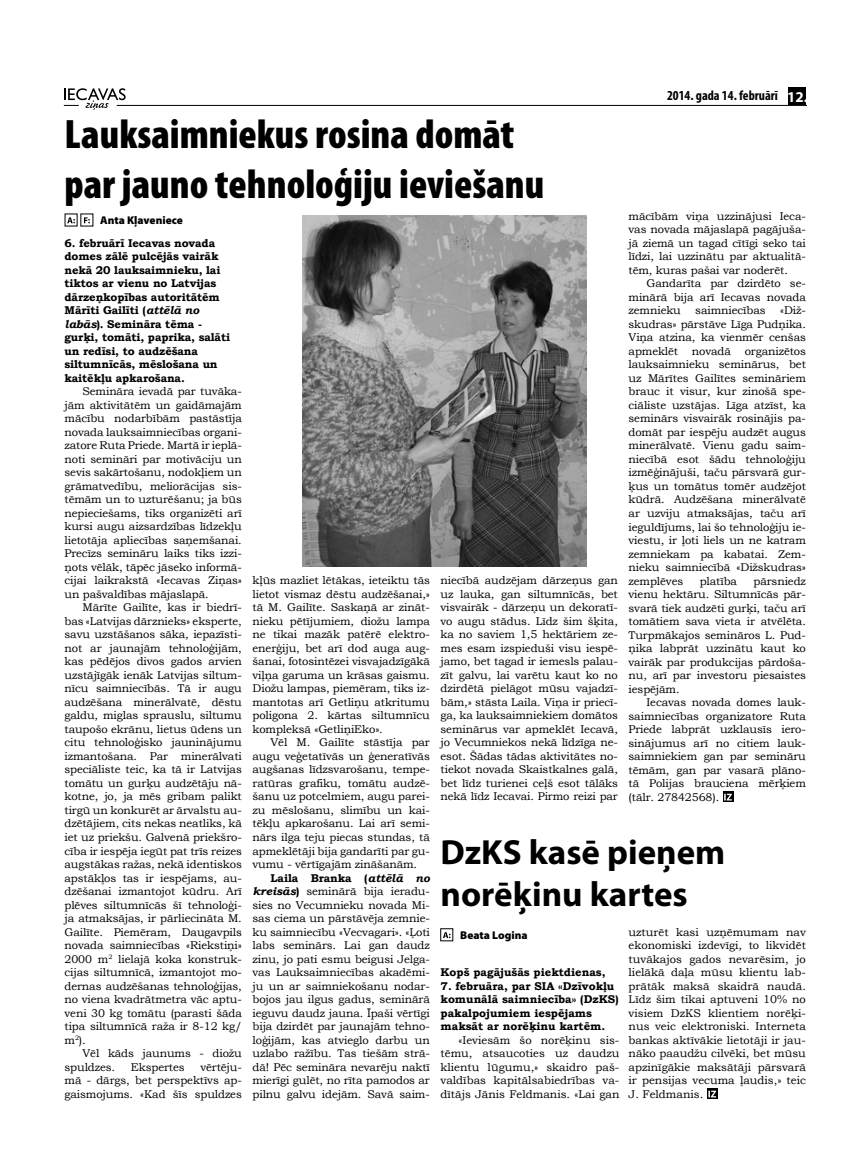
<style>
.page{position:relative;width:851px;height:1170px;background:#fff}
.page>*{position:absolute;margin:0;border:0;box-sizing:border-box;transform-origin:0 0}
.t1{font:900 condensed 41.25px/49.5px "Myriad Pro";color:#000}
.t2{font:700 35px/42px "Myriad Pro";color:#000}
.t3{font:700 condensed 13.75px "Myriad Pro";color:#000}
.t4{font:11.25px/13.5px "Bookman Old Style";letter-spacing:-.01em;color:#000;text-align:justify}
.t5{font:700 11.25px/13.5px "Bookman Old Style";letter-spacing:-.01em;color:#000}
.t6{font:900 11.25px "Myriad Pro";color:#000}
.s1{font-stretch:normal;font-size:15px;color:#fff}
.s2{font-style:italic}
.s3{font-weight:700}
.s4{font-weight:700;font-style:italic}
</style>
<div class="page">
<hr style="left:117px;top:105px;width:689px;height:1px;background:#000">
<svg style="left:64px;top:88px;width:62px;height:22px"></svg>
<div style="left:788px;top:87px;width:18px;height:18px;background:#000"></div>
<svg style="left:723px;top:791px;width:10px;height:11px"></svg>
<svg style="left:724px;top:793px;width:7px;height:7px"></svg>
<img style="left:302px;top:215px;width:284px;height:351px">
<svg style="left:67px;top:217px;width:8px;height:6px"></svg>
<svg style="left:84px;top:217px;width:6px;height:6px"></svg>
<div style="left:706px;top:1088px;width:11px;height:10px;background:#000"></div>
<svg style="left:708px;top:1090px;width:8px;height:7px"></svg>
<svg style="left:443px;top:932px;width:7px;height:6px"></svg>
<div style="left:440px;top:928px;width:13px;height:12px;border:1px solid #000"></div>
<h1 class="t1" style="left:64px;top:108px;width:481px">Lauksaimniekus rosina domāt par jauno tehnoloģiju ieviešanu</h1>
<p class="t3" style="left:667px;top:87px;width:142px">2014. gada 14. februārī <span class="s1">12.</span></p>
<p class="t6" style="left:100px;top:213px;width:84px">Anta Kļaveniece</p>
<p class="t5" style="left:64px;top:236px;width:167px">6. februārī Iecavas novada domes zālē pulcējās vairāk nekā 20 lauksaimnieku, lai tiktos ar vienu no Latvijas dārzeņkopības autoritātēm<br>Mārīti Gailīti (<span class="s2">attēlā no labās</span>). Semināra tēma - gurķi, tomāti, paprika, salāti un redīsi, to audzēšana siltumnīcās, mēslošana un kaitēkļu apkarošana.</p>
<p class="t4" style="left:64px;top:384px;width:179px;text-indent:18px">Semināra ievadā par tuvāka&shy;jām aktivitātēm un gaidāmajām mācību nodarbībām pastāstīja novada lauksaimniecības organi&shy;zatore Ruta Priede. Martā ir ieplā&shy;noti semināri par motivāciju un sevis sakārtošanu, nodokļiem un grāmatvedību, meliorācijas sis&shy;tēmām un to uzturēšanu; ja būs nepieciešams, tiks organizēti arī kursi augu aizsardzības līdzekļu lietotāja apliecības saņemšanai.<br>Precīzs semināru laiks tiks izzi&shy;ņots vēlāk, tāpēc jāseko informā&shy;cijai laikrakstā «Iecavas Ziņas» un pašvaldības mājaslapā.</p>
<p class="t4" style="left:64px;top:600px;width:179px;text-indent:18px">Mārīte Gailīte, kas ir biedrī&shy;bas «Latvijas dārznieks» eksperte, savu uzstāšanos sāka, iepazīsti&shy;not ar jaunajām tehnoloģijām, kas pēdējos divos gados arvien uzstājīgāk ienāk Latvijas siltum&shy;nīcu saimniecībās. Tā ir augu audzēšana minerālvatē, dēstu galdu, miglas sprauslu, siltumu taupošo ekrānu, lietus ūdens un citu tehnoloģisko jauninājumu izmantošana. Par minerālvati speciāliste teic, ka tā ir Latvijas tomātu un gurķu audzētāju nā&shy;kotne, jo, ja mēs gribam palikt tirgū un konkurēt ar ārvalstu au&shy;dzētājiem, cits nekas neatliks, kā iet uz priekšu. Galvenā priekšro&shy;cība ir iespēja iegūt pat trīs reizes augstākas ražas, nekā identiskos apstākļos tas ir iespējams, au&shy;dzēšanai izmantojot kūdru. Arī plēves siltumnīcās šī tehnoloģi&shy;ja atmaksājas, ir pārliecināta M.<br>Gailīte. Piemēram, Daugavpils novada saimniecības «Riekstiņi» 2000 m<sup>2</sup> lielajā koka konstruk&shy;cijas siltumnīcā, izmantojot mo&shy;dernas audzēšanas tehnoloģijas, no viena kvadrātmetra vāc aptu&shy;veni 30 kg tomātu (parasti šāda tipa siltumnīcā raža ir 8-12 kg/ m<sup>2</sup>).</p>
<p class="t4" style="left:64px;top:1046px;width:179px;text-indent:18px">Vēl kāds jaunums - diožu spuldzes.</p>
<p class="t4" style="left:131px;top:1059px;width:55px">Ekspertes</p>
<p class="t4" style="left:64px;top:1059px;width:179px;text-indent:136px">vērtēju&shy;mā - dārgs, bet perspektīvs ap&shy;gaismojums. «Kad šīs spuldzes</p>
<p class="t4" style="left:252px;top:573px;width:179px">kļūs mazliet lētākas, ieteiktu tās lietot vismaz dēstu audzēšanai,» tā M. Gailīte. Saskaņā ar zināt&shy;nieku pētījumiem, diožu lampa ne tikai mazāk patērē elektro&shy;enerģiju, bet arī dod auga aug&shy;šanai, fotosintēzei visvajadzīgākā viļņa garuma un krāsas gaismu.<br>Diožu lampas, piemēram, tiks iz&shy;mantotas arī Getliņu atkritumu poligona 2. kārtas siltumnīcu kompleksā «GetliņiEko».</p>
<p class="t4" style="left:252px;top:735px;width:179px;text-indent:18px">Vēl M. Gailīte stāstīja par augu veģetatīvās un ģeneratīvās augšanas līdzsvarošanu, tempe&shy;ratūras grafiku, tomātu audzē&shy;šanu uz potcelmiem, augu parei&shy;zu mēslošanu, slimību un kai&shy;tēkļu apkarošanu. Lai arī semi&shy;nārs ilga teju piecas stundas, tā apmeklētāji bija gandarīti par gu&shy;vumu - vērtīgajām zināšanām.</p>
<p class="t4" style="left:252px;top:870px;width:179px;text-indent:18px"><span class="s3">Laila Branka (</span><span class="s4">attēlā no kreisās</span><span class="s3">)</span> seminārā bija ieradu&shy;sies no Vecumnieku novada Mi&shy;sas ciema un pārstāvēja zemnie&shy;ku saimniecību «Vecvagari». «Ļoti labs seminārs. Lai gan daudz zinu, jo pati esmu beigusi Jelga&shy;vas Lauksaimniecības akadēmi&shy;ju un ar saimniekošanu nodar&shy;bojos jau ilgus gadus, seminārā ieguvu daudz jauna. Īpaši vērtīgi bija dzirdēt par jaunajām tehno&shy;loģijām, kas atvieglo darbu un uzlabo ražību. Tas tiešām strā&shy;dā! Pēc semināra nevarēju naktī mierīgi gulēt, no rīta pamodos ar pilnu galvu idejām. Savā saim-</p>
<p class="t4" style="left:440px;top:573px;width:179px">niecībā audzējam dārzeņus gan uz lauka, gan siltumnīcās, bet visvairāk - dārzeņu un dekoratī&shy;vo augu stādus. Līdz šim šķita, ka no saviem 1,5 hektāriem ze&shy;mes esam izspieduši visu iespē&shy;jamo, bet tagad ir iemesls palau&shy;zīt galvu, lai varētu kaut ko no dzirdētā pielāgot mūsu vajadzī&shy;bām,» stāsta Laila. Viņa ir priecī&shy;ga, ka lauksaimniekiem domātos seminārus var apmeklēt Iecavā, jo Vecumniekos nekā līdzīga ne&shy;esot. Šādas tādas aktivitātes no&shy;tiekot novada Skaistkalnes galā, bet līdz turienei ceļš esot tālāks nekā līdz Iecavai. Pirmo reizi par</p>
<p class="t4" style="left:628px;top:209px;width:179px">mācībām viņa uzzinājusi Ieca&shy;vas novada mājaslapā pagājuša&shy;jā ziemā un tagad cītīgi seko tai līdzi, lai uzzinātu par aktualitā&shy;tēm, kuras pašai var noderēt.</p>
<p class="t4" style="left:628px;top:277px;width:179px;text-indent:18px">Gandarīta par dzirdēto se&shy;minārā bija arī Iecavas novada zemnieku</p>
<p class="t4" style="left:695px;top:304px;width:72px">saimniecības</p>
<p class="t4" style="left:628px;top:304px;width:179px;text-indent:151px">«Diž&shy;skudras» pārstāve Līga Pudņika.<br>Viņa atzina, ka vienmēr cenšas apmeklēt novadā organizētos lauksaimnieku seminārus, bet uz Mārītes Gailītes semināriem brauc it visur, kur zinošā spe&shy;ciāliste uzstājas. Līga atzīst, ka seminārs visvairāk rosinājis pa&shy;domāt par iespēju audzēt augus minerālvatē. Vienu gadu saim&shy;niecībā esot šādu tehnoloģiju izmēģinājuši, taču pārsvarā gur&shy;ķus un tomātus tomēr audzējot kūdrā. Audzēšana minerālvatē ar uzviju atmaksājas, taču arī ieguldījums, lai šo tehnoloģiju ie&shy;viestu, ir ļoti liels un ne katram zemniekam pa kabatai. Zem&shy;nieku saimniecībā «Dižskudras» zemplēves</p>
<p class="t4" style="left:628px;top:574px;width:179px;text-indent:125px">pārsniedz vienu hektāru. Siltumnīcās pār&shy;svarā tiek audzēti gurķi, taču arī tomātiem sava vieta ir atvēlēta.<br>Turpmākajos semināros L. Pud&shy;ņika labprāt uzzinātu kaut ko vairāk par produkcijas pārdoša&shy;nu, arī par investoru piesaistes iespējām.</p>
<p class="t4" style="left:628px;top:695px;width:179px;text-indent:18px">Iecavas novada domes lauk&shy;saimniecības organizatore Ruta Priede labprāt uzklausīs iero&shy;sinājumus arī no citiem lauk&shy;saimniekiem gan par semināru tēmām, gan par vasarā plāno&shy;tā Polijas brauciena mērķiem (tālr. 27842568).</p>
<p class="t4" style="left:699px;top:574px;width:39px">platība</p>
<h2 class="t2" style="left:440px;top:829px;width:286px">DzKS kasē pieņem norēķinu kartes</h2>
<p class="t6" style="left:460px;top:927px;width:69px">Beata Logina</p>
<p class="t4" style="left:628px;top:924px;width:179px">uzturēt kasi uzņēmumam nav ekonomiski izdevīgi, to likvidēt tuvākajos gados nevarēsim, jo lielākā daļa mūsu klientu lab&shy;prātāk maksā skaidrā naudā.<br>Līdz šim tikai aptuveni 10% no visiem DzKS klientiem norēķi&shy;nus veic elektroniski. Interneta bankas aktīvākie lietotāji ir jau&shy;nāko paaudžu cilvēki, bet mūsu apzinīgākie maksātāji pārsvarā ir pensijas vecuma ļaudis,» teic J. Feldmanis.</p>
<p class="t5" style="left:440px;top:965px;width:166px">Kopš pagājušās piektdienas,</p>
<p class="t5" style="left:440px;top:978px;width:180px">7. februāra, par SIA «Dzīvokļu komunālā saimniecība» (DzKS) pakalpojumiem iespējams maksāt ar norēķinu kartēm.</p>
<p class="t4" style="left:440px;top:1033px;width:180px;text-indent:18px">«Ieviesām šo norēķinu sis&shy;tēmu, atsaucoties uz daudzu klientu lūgumu,» skaidro paš&shy;valdības kapitālsabiedrības va&shy;dītājs Jānis Feldmanis. «Lai gan</p>
</div>
